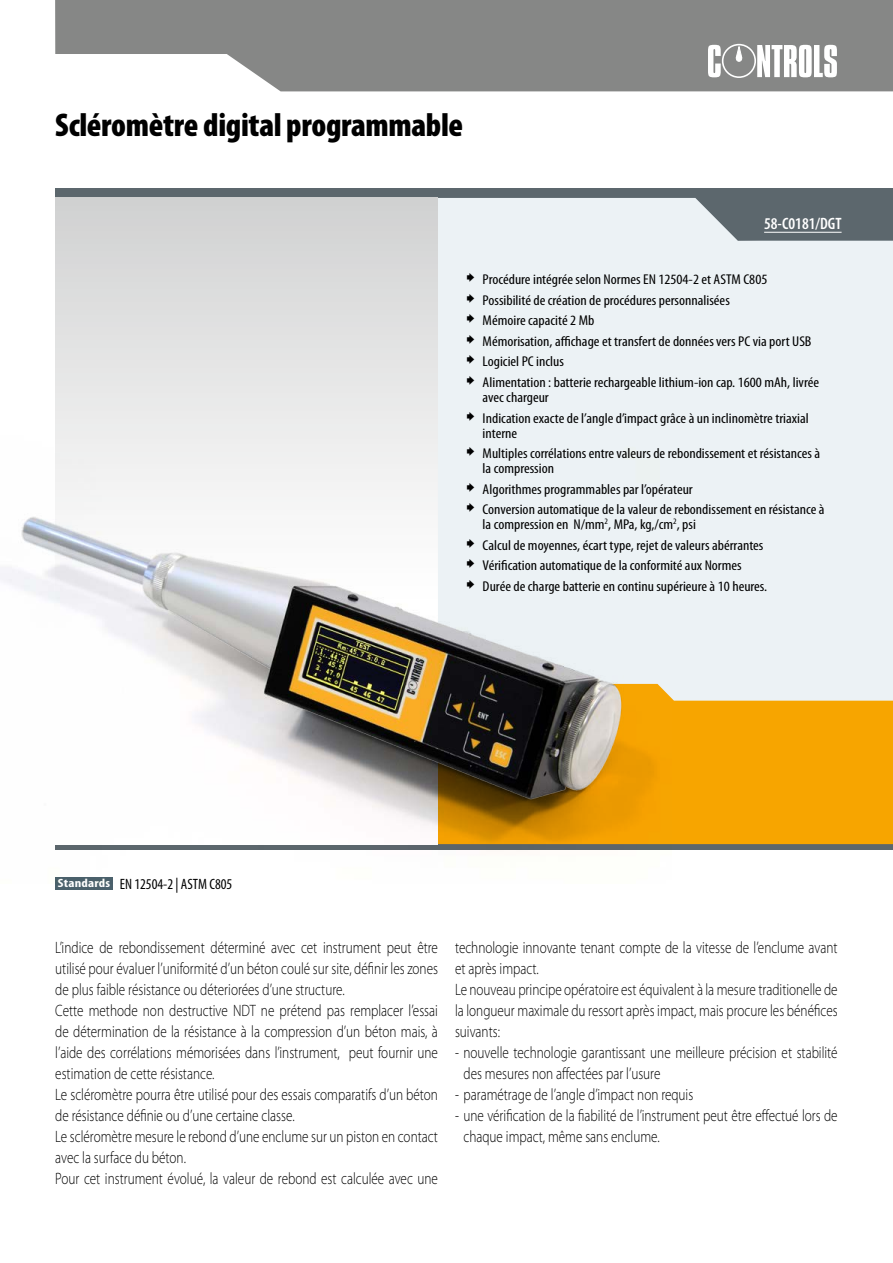
<style>
.page{position:relative;width:893px;height:1263px;background:#fff}
.page>*{position:absolute;margin:0;border:0;box-sizing:border-box;transform-origin:0 0}
.t1{font:900 condensed 33px "Myriad Pro";letter-spacing:-.01em;color:#000}
.t2{font:300 16.5px/21px "Myriad Pro";color:#000;scale:.8 1}
.t3{font:600 condensed 16.5px "Myriad Pro";color:#fff}
.t4{font:condensed 15px "Myriad Pro";color:#000}
.t5{font:condensed 14.25px/20.5px "Myriad Pro";color:#000;scale:1.1 1}
</style>
<div class="page">
<svg style="left:55px;top:0;width:838px;height:91px;background:#929392"></svg>
<svg style="left:757px;top:45px;width:80px;height:32px"></svg>
<svg style="left:708px;top:45px;width:13px;height:32px"></svg>
<div style="left:722px;top:44px;width:34px;height:34px;border:2px solid #fff;border-radius:50%"></div>
<svg style="left:736px;top:46px;width:6px;height:16px"></svg>
<svg style="left:55px;top:198px;width:383px;height:238px;background:#dedfdf"></svg>
<div style="left:438px;top:198px;width:455px;height:486px;background:#ecf2f5"></div>
<svg style="left:672px;top:684px;width:221px;height:160px;background:#f5ad19"></svg>
<div style="left:55px;top:877px;width:58px;height:12px;background:#4b616c"></div>
<img style="left:0;top:436px;width:672px;height:414px">
<hr style="left:764px;top:232px;width:78px;height:1px;background:#fff">
<svg style="left:467px;top:273px;width:7px;height:9px"></svg>
<svg style="left:467px;top:294px;width:7px;height:9px"></svg>
<svg style="left:467px;top:314px;width:7px;height:9px"></svg>
<svg style="left:467px;top:335px;width:7px;height:9px"></svg>
<svg style="left:467px;top:355px;width:7px;height:9px"></svg>
<svg style="left:467px;top:376px;width:7px;height:9px"></svg>
<svg style="left:467px;top:412px;width:7px;height:8px"></svg>
<svg style="left:467px;top:447px;width:7px;height:9px"></svg>
<svg style="left:467px;top:483px;width:7px;height:8px"></svg>
<svg style="left:467px;top:503px;width:7px;height:9px"></svg>
<svg style="left:467px;top:539px;width:7px;height:8px"></svg>
<svg style="left:467px;top:559px;width:7px;height:9px"></svg>
<svg style="left:467px;top:580px;width:7px;height:8px"></svg>
<h1 class="t1" style="left:55px;top:107px;width:409px">Scléromètre digital programmable</h1>
<p class="t3" style="left:764px;top:214px;width:79px">58-C0181/DGT</p>
<p class="t5" style="left:483px;top:270px;width:307px">Procédure intégrée selon Normes EN 12504-2 et ASTM C805<br>Possibilité de création de procédures personnalisées<br>Mémoire capacité 2 Mb<br>Mémorisation, affichage et transfert de données vers PC via port USB Logiciel PC inclus<br>Alimentation : batterie rechargeable lithium-ion cap. 1600 mAh, livrée</p>
<p class="t5" style="left:483px;top:387px;width:298px">avec chargeur<br>Indication exacte de l’angle d’impact grâce à un inclinomètre triaxial</p>
<p class="t5" style="left:483px;top:423px;width:308px">interne<br>Multiples corrélations entre valeurs de rebondissement et résistances à</p>
<p class="t5" style="left:483px;top:458px;width:312px">la compression<br>Algorithmes programmables par l’opérateur<br>Conversion automatique de la valeur de rebondissement en résistance à</p>
<p class="t5" style="left:483px;top:514px;width:260px">la compression en N/mm<sup>2</sup>, MPa, kg,/cm<sup>2</sup>, psi<br>Calcul de moyennes, écart type, rejet de valeurs abérrantes Vérification automatique de la conformité aux Normes Durée de charge batterie en continu supérieure à 10 heures.</p>
<p class="t4" style="left:58px;top:876px;width:176px"><sup>Standards</sup> EN 12504-2 | ASTM C805</p>
<p class="t2" style="left:55px;top:937px;width:480px">L’indice de rebondissement déterminé avec cet instrument peut être utilisé pour évaluer l’uniformité d’un béton coulé sur site, définir les zones de plus faible résistance ou déteriorées d’une structure.<br>Cette methode non destructive NDT ne prétend pas remplacer l’essai de détermination de la résistance à la compression d’un béton mais, à l’aide des corrélations mémorisées dans l’instrument, peut fournir une estimation de cette résistance.<br>Le scléromètre pourra être utilisé pour des essais comparatifs d’un béton de résistance définie ou d’une certaine classe.<br>Le scléromètre mesure le rebond d’une enclume sur un piston en contact avec la surface du béton.<br>Pour cet instrument évolué, la valeur de rebond est calculée avec une</p>
<p class="t2" style="left:455px;top:937px;width:480px">technologie innovante tenant compte de la vitesse de l’enclume avant et après impact.<br>Le nouveau principe opératoire est équivalent à la mesure traditionelle de la longueur maximale du ressort après impact, mais procure les bénéfices suivants:</p>
<p class="t2" style="left:463px;top:1042px;width:469px;text-indent:-9px">- nouvelle technologie garantissant une meilleure précision et stabilité des mesures non affectées par l’usure</p>
<p class="t2" style="left:455px;top:1084px;width:299px">- paramétrage de l’angle d’impact non requis</p>
<p class="t2" style="left:463px;top:1105px;width:469px;text-indent:-9px">- une vérification de la fiabilité de l’instrument peut être effectué lors de chaque impact, même sans enclume.</p>
</div>
